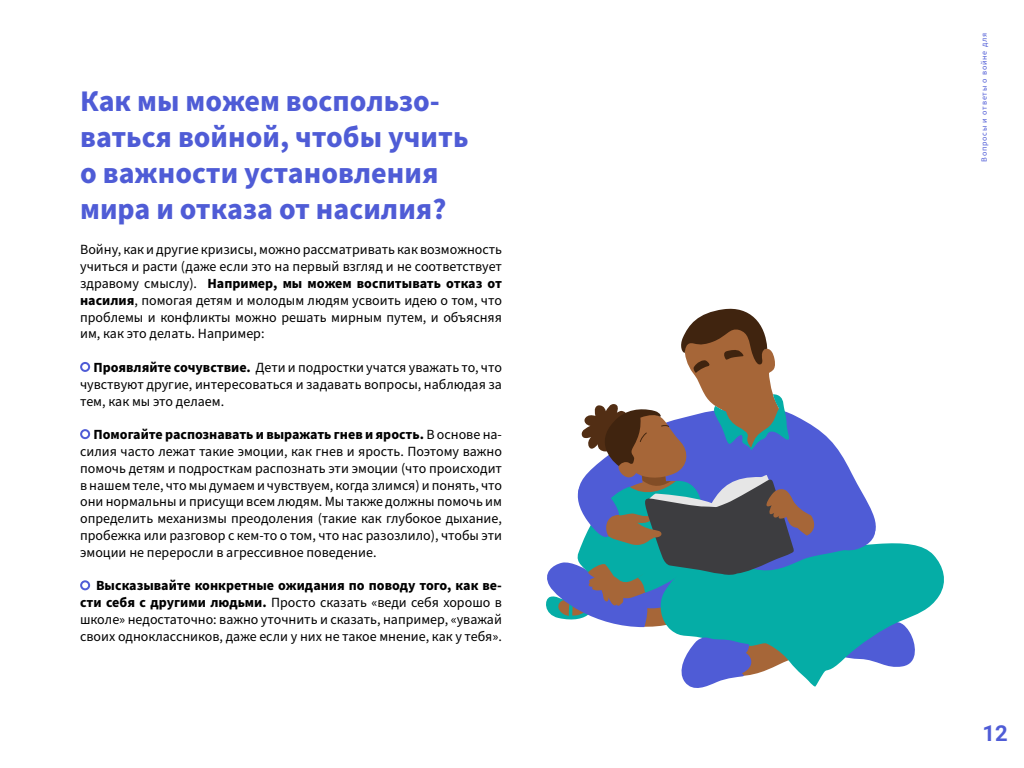
<style>
.page{position:relative;width:1024px;height:768px;background:#fff}
.page>*{position:absolute;margin:0;border:0;box-sizing:border-box;transform-origin:0 0}
.t1{font:700 30px/36px "Source Sans Pro";color:#4f5cd6}
.t2{font:700 22px "Roboto";color:#4f5cd6}
.t3{font:14px/16.8px "Source Sans Pro";color:#000;text-align:justify}
.t4{font:8px "Source Sans Pro";letter-spacing:.1em;color:#4f5cd6}
.s1{font-weight:700}
</style>
<div class="page">
<div style="left:80px;top:362px;width:10px;height:10px;border:2px solid #4f5cd6;border-radius:50%"></div>
<div style="left:80px;top:429px;width:10px;height:10px;border:2px solid #4f5cd6;border-radius:50%"></div>
<div style="left:80px;top:580px;width:10px;height:10px;border:2px solid #4f5cd6;border-radius:50%"></div>
<svg style="left:919px;top:546px;width:25px;height:67px;fill:#05ada6"></svg>
<svg style="left:546px;top:308px;width:373px;height:380px"></svg>
<h1 class="t1" style="left:80px;top:84px;width:390px">Как мы можем воспользо&shy;ваться войной, чтобы учить о важности установления мира и отказа от насилия?</h1>
<p class="t3" style="left:80px;top:242px;width:423px">Войну, как и другие кризисы, можно рассматривать как возможность учиться и расти (даже если это на первый взгляд и не соответствует здравому смыслу). <span class="s1">Например, мы можем воспитывать отказ от насилия</span>, помогая детям и молодым людям усвоить идею о том, что проблемы и конфликты можно решать мирным путем, и объясняя им, как это делать. Например:</p>
<p class="t3" style="left:80px;top:359px;width:423px;text-indent:13px"><span class="s1">Проявляйте сочувствие.</span> Дети и подростки учатся уважать то, что чувствуют другие, интересоваться и задавать вопросы, наблюдая за тем, как мы это делаем.</p>
<p class="t3" style="left:80px;top:427px;width:423px;text-indent:13px"><span class="s1">Помогайте распознавать и выражать гнев и ярость.</span> В основе на&shy;силия часто лежат такие эмоции, как гнев и ярость. Поэтому важно помочь детям и подросткам распознать эти эмоции (что происходит в нашем теле, что мы думаем и чувствуем, когда злимся) и понять, что они нормальны и присущи всем людям. Мы также должны помочь им определить механизмы преодоления (такие как глубокое дыхание, пробежка или разговор с кем-то о том, что нас разозлило), чтобы эти эмоции не переросли в агрессивное поведение.</p>
<p class="t3" style="left:80px;top:578px;width:423px;text-indent:16px"><span class="s1">Высказывайте конкретные ожидания по поводу того, как ве&shy;сти себя с другими людьми.</span> Просто сказать «веди себя хорошо в школе» недостаточно: важно уточнить и сказать, например, «уважай своих одноклассников, даже если у них не такое мнение, как у тебя».</p>
<p class="t4" style="left:979px;top:162px;width:130px;rotate:-90deg">Вопросы и ответы о войне для</p>
<h2 class="t2" style="left:983px;top:718px;width:27px">12</h2>
</div>
